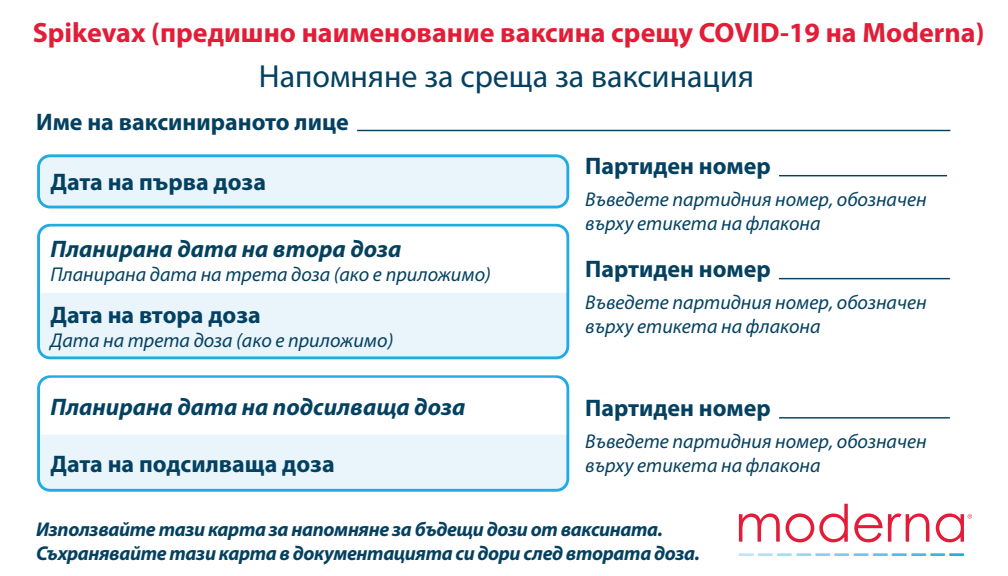
<style>
.page{position:relative;width:1008px;height:576px;background:#fff}
.page>*{position:absolute;margin:0;border:0;box-sizing:border-box;transform-origin:0 0}
.t1{font:32px "Myriad Pro";color:#044161}
.t2{font:700 28px "Myriad Pro";color:#e31d38}
.t3{font:700 24px "Myriad Pro";color:#044161}
.t4{font:italic 700 24px "Myriad Pro";color:#044161}
.t5{font:italic 20px/24px "Myriad Pro";color:#044161}
.t6{font:italic 700 20px/24px "Myriad Pro";letter-spacing:-.02em;color:#044161}
</style>
<div class="page">
<div style="left:39px;top:225px;width:529px;height:133px;background:#eaf4fb;border-radius:12px"></div>
<div style="left:37px;top:224px;width:532px;height:135px;border:3px solid #22abe2;border-radius:12px"></div>
<div style="left:39px;top:377px;width:529px;height:113px;background:#eaf4fb;border-radius:12px"></div>
<div style="left:37px;top:375px;width:532px;height:117px;border:3px solid #22abe2;border-radius:12px"></div>
<div style="left:40px;top:227px;width:526px;height:66px;background:#fff"></div>
<div style="left:40px;top:378px;width:526px;height:57px;background:#fff"></div>
<div style="left:39px;top:156px;width:529px;height:51px;background:#eaf4fb;border-radius:12px"></div>
<div style="left:37px;top:154px;width:532px;height:54px;border:3px solid #22abe2;border-radius:12px"></div>
<hr style="left:357px;top:130px;width:593px;height:1px;background:#044161">
<svg style="left:911px;top:553px;width:53px;height:3px"></svg>
<hr style="left:892px;top:553px;width:15px;height:3px;background:#52bdea">
<hr style="left:873px;top:553px;width:15px;height:3px;background:#5fc3ec">
<hr style="left:854px;top:553px;width:15px;height:3px;background:#6ec7ec">
<svg style="left:739px;top:553px;width:110px;height:3px"></svg>
<svg style="left:739px;top:513px;width:41px;height:29px"></svg>
<svg style="left:786px;top:504px;width:62px;height:38px"></svg>
<svg style="left:854px;top:513px;width:75px;height:29px"></svg>
<svg style="left:936px;top:513px;width:36px;height:29px"></svg>
<hr style="left:779px;top:175px;width:168px;height:1px;background:#044161">
<hr style="left:779px;top:278px;width:171px;height:1px;background:#044161">
<hr style="left:779px;top:417px;width:171px;height:2px;background:#044161">
<h2 class="t2" style="left:33px;top:15px;width:953px">Spikevax (предишно наименование ваксина срещу COVID-19 на Moderna)</h2>
<h1 class="t1" style="left:259px;top:59px;width:496px">Напомняне за среща за ваксинация</h1>
<p class="t3" style="left:36px;top:106px;width:314px">Име на ваксинираното лице</p>
<p class="t3" style="left:585px;top:150px;width:187px">Партиден номер</p>
<p class="t5" style="left:585px;top:187px;width:343px">Въведете партидния номер, обозначен върху етикета на флакона</p>
<p class="t3" style="left:50px;top:167px;width:217px">Дата на първа доза</p>
<p class="t4" style="left:50px;top:233px;width:353px">Планирана дата на втора доза</p>
<p class="t5" style="left:50px;top:262px;width:442px">Планирана дата на трета доза (ако е приложимо)</p>
<p class="t3" style="left:50px;top:299px;width:212px">Дата на втора доза</p>
<p class="t5" style="left:50px;top:328px;width:344px">Дата на трета доза (ако е приложимо)</p>
<p class="t4" style="left:50px;top:392px;width:417px">Планирана дата на подсилваща доза</p>
<p class="t3" style="left:50px;top:449px;width:286px">Дата на подсилваща доза</p>
<p class="t3" style="left:585px;top:253px;width:187px">Партиден номер</p>
<p class="t5" style="left:585px;top:290px;width:343px">Въведете партидния номер, обозначен върху етикета на флакона</p>
<p class="t3" style="left:585px;top:392px;width:187px">Партиден номер</p>
<p class="t5" style="left:585px;top:429px;width:343px">Въведете партидния номер, обозначен върху етикета на флакона</p>
<p class="t6" style="left:36px;top:517px;width:665px">Използвайте тази карта за напомняне за бъдещи дози от ваксината.<br>Съхранявайте тази карта в документацията си дори след втората доза.</p>
</div>
